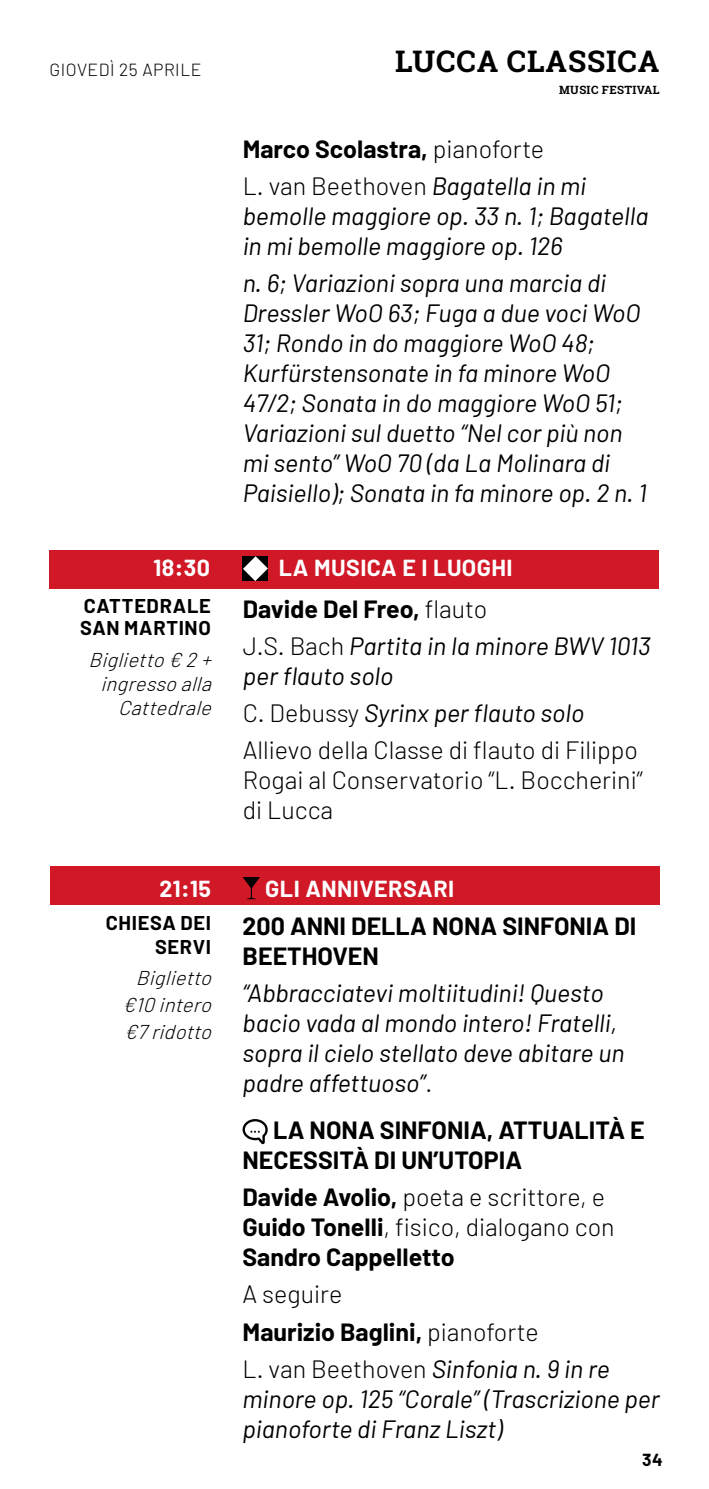
<style>
.page{position:relative;width:709px;height:1489px;background:#fff}
.page>*{position:absolute;margin:0;border:0;box-sizing:border-box;transform-origin:0 0}
.t1{font:700 30px "Roboto Slab";letter-spacing:.03em;color:#000}
.t2{font:italic 25px/30px "Barlow";color:#000}
.t3{font:300 25px/37px "Barlow";color:#000}
.t4{font:700 25px/30px "Barlow";color:#000}
.t5{font:700 23.25px "Barlow";letter-spacing:.02em;color:#fff}
.t6{font:italic 300 20px/24px "Barlow";color:#000;text-align:right}
.t7{font:700 20px/22.5px "Barlow";letter-spacing:.035em;color:#000}
.t8{font:300 17.5px "Barlow";letter-spacing:.03em;color:#000}
.t9{font:700 17.5px "Barlow";color:#000}
.t10{font:700 11.5px "Roboto Slab";letter-spacing:.03em;color:#000}
.s1{font-weight:700}
.s2{font-weight:400;font-style:italic}
.s3{font-weight:700;font-style:normal}
.s4{font-weight:300;font-style:normal}
.s5{font-weight:300}
</style>
<div class="page">
<div style="left:50px;top:550px;width:609px;height:38px;background:#d01827"></div>
<div style="left:242px;top:556px;width:26px;height:25px;background:#000"></div>
<svg style="left:243px;top:556px;width:25px;height:25px"></svg>
<div style="left:50px;top:866px;width:609px;height:39px;background:#d01827"></div>
<svg style="left:242px;top:1119px;width:26px;height:26px"></svg>
<svg style="left:243px;top:877px;width:17px;height:22px"></svg>
<p class="t8" style="left:50px;top:59px;width:153px">GIOVEDÌ 25 APRILE</p>
<p class="t1" style="left:395px;top:41px;width:266px">LUCCA CLASSICA</p>
<p class="t10" style="left:559px;top:82px;width:102px">MUSIC FESTIVAL</p>
<p class="t3" style="left:243px;top:130px;width:345px"><span class="s1">Marco Scolastra,</span> pianoforte<br>L. van Beethoven <span class="s2">Bagatella in mi</span></p>
<p class="t2" style="left:243px;top:200px;width:407px">bemolle maggiore op. 33 n. 1; Bagatella in mi bemolle maggiore op. 126</p>
<p class="t2" style="left:243px;top:267px;width:405px">n. 6; Variazioni sopra una marcia di Dressler WoO 63; Fuga a due voci WoO 31; Rondo in do maggiore WoO 48; Kurfürstensonate in fa minore WoO 47/2; Sonata in do maggiore WoO 51; Variazioni sul duetto “Nel cor più non mi sento” WoO 70 (da La Molinara di Paisiello); Sonata in fa minore op. 2 n. 1</p>
<p class="t5" style="left:153px;top:553px;width:58px">18:30</p>
<p class="t5" style="left:279px;top:553px;width:235px">LA MUSICA E I LUOGHI</p>
<p class="t7" style="left:80px;top:594px;width:132px">CATTEDRALE<br>SAN MARTINO</p>
<p class="t6" style="left:88px;top:646px;width:130px">Biglietto€ 2+ ingressoalla<br>Cattedrale</p>
<p class="t2" style="left:243px;top:589px;width:409px;line-height:37px"><span class="s3">Davide Del Freo,</span> <span class="s4">flauto<br>J.S. Bach</span> Partita in la minore BWV 1013</p>
<p class="t3" style="left:243px;top:657px;width:397px"><span class="s2">per flauto solo<br></span>C. Debussy <span class="s2">Syrinx per flauto solo<br></span>Allievo della Classe di flauto di Filippo</p>
<p class="t3" style="left:243px;top:764px;width:401px;line-height:30px">Rogai al Conservatorio “L. Boccherini” di Lucca</p>
<p class="t5" style="left:160px;top:873px;width:53px">21:15</p>
<p class="t5" style="left:265px;top:873px;width:190px">GLI ANNIVERSARI</p>
<p class="t7" style="left:106px;top:910px;width:107px;line-height:24px;text-align:right">CHIESA DEI<br>SERVI</p>
<p class="t6" style="left:122px;top:963px;width:96px;line-height:27px;text-align:justify;text-indent:13px">Biglietto €10 intero €7ridotto</p>
<p class="t4" style="left:242px;top:910px;width:395px">200 ANNI DELLA NONA SINFONIA DI<br>BEETHOVEN</p>
<p class="t2" style="left:242px;top:977px;width:383px">“Abbracciatevi moltiitudini! Questo bacio vada al mondo intero! Fratelli, sopra il cielo stellato deve abitare un padre affettuoso”<span class="s4">.</span></p>
<p class="t4" style="left:242px;top:1115px;width:404px;text-indent:31px">LA NONA SINFONIA, ATTUALITÀ E<br>NECESSITÀ DI UN’UTOPIA</p>
<p class="t4" style="left:242px;top:1182px;width:373px">Davide Avolio, <span class="s5">poeta e scrittore, e<br></span>Guido Tonelli<span class="s5">, fisico, dialogano con<br></span>Sandro Cappelletto</p>
<p class="t3" style="left:242px;top:1275px;width:369px">A seguire<br><span class="s1">Maurizio Baglini,</span> pianoforte<br>L. van Beethoven <span class="s2">Sinfonia n. 9 in re</span></p>
<p class="t2" style="left:242px;top:1382px;width:418px">minore op. 125 “Corale” (Trascrizione per pianoforte di Franz Liszt)</p>
<p class="t9" style="left:642px;top:1448px;width:22px">34</p>
</div>
